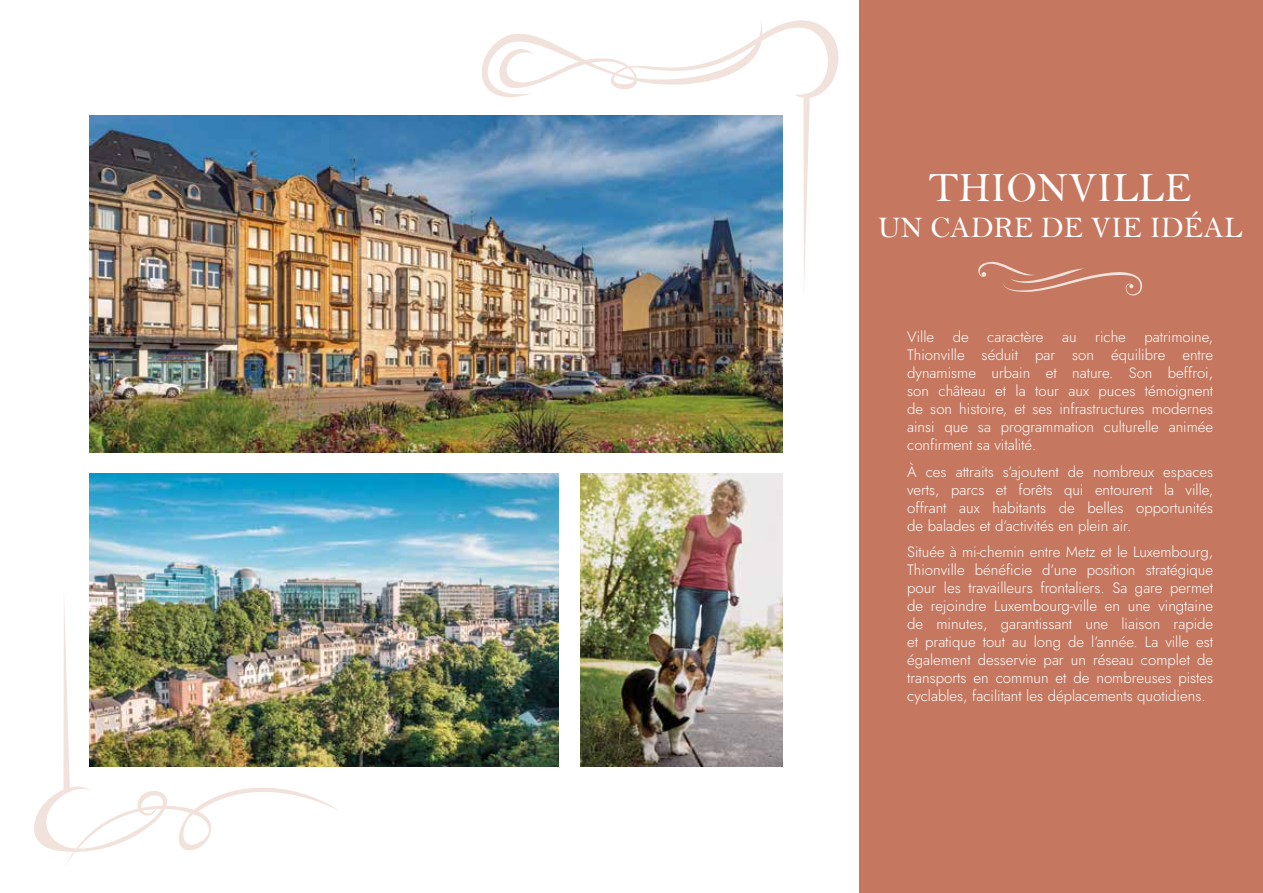
<style>
.page{position:relative;width:1263px;height:893px;background:#fff}
.page>*{position:absolute;margin:0;border:0;box-sizing:border-box;transform-origin:0 0}
.t1{font:42px "Bell";color:#fff}
.t2{font:30px "Bell";color:#fff}
.t3{font:300 15px/18px "Jost";color:#fff;text-align:justify}
</style>
<div class="page">
<div style="left:859px;top:0;width:404px;height:893px;background:#c5785f"></div>
<svg style="left:481px;top:20px;width:358px;height:279px"></svg>
<svg style="left:34px;top:602px;width:304px;height:262px"></svg>
<img style="left:89px;top:115px;width:693px;height:337px">
<img style="left:580px;top:474px;width:202px;height:293px">
<img style="left:89px;top:474px;width:470px;height:293px">
<svg style="left:978px;top:261px;width:165px;height:35px"></svg>
<h1 class="t1" style="left:928px;top:162px;width:265px">THIONVILLE</h1>
<h2 class="t2" style="left:878px;top:209px;width:366px">UN CADRE DE VIE IDÉAL</h2>
<p class="t3" style="left:907px;top:328px;width:308px">Ville de caractère au riche patrimoine, Thionville séduit par son équilibre entre dynamisme urbain et nature. Son beffroi, son château et la tour aux puces témoignent de son histoire, et ses infrastructures modernes ainsi que sa programmation culturelle animée confirment sa vitalité.</p>
<p class="t3" style="left:907px;top:462px;width:308px">À ces attraits s’ajoutent de nombreux espaces verts, parcs et forêts qui entourent la ville, offrant aux habitants de belles opportunités de balades et d’activités en plein air.</p>
<p class="t3" style="left:907px;top:543px;width:308px">Située à mi-chemin entre Metz et le Luxembourg, Thionville bénéficie d’une position stratégique pour les travailleurs frontaliers. Sa gare permet de rejoindre Luxembourg-ville en une vingtaine de minutes, garantissant une liaison rapide et pratique tout au long de l’année. La ville est également desservie par un réseau complet de transports en commun et de nombreuses pistes cyclables, facilitant les déplacements quotidiens.</p>
</div>
